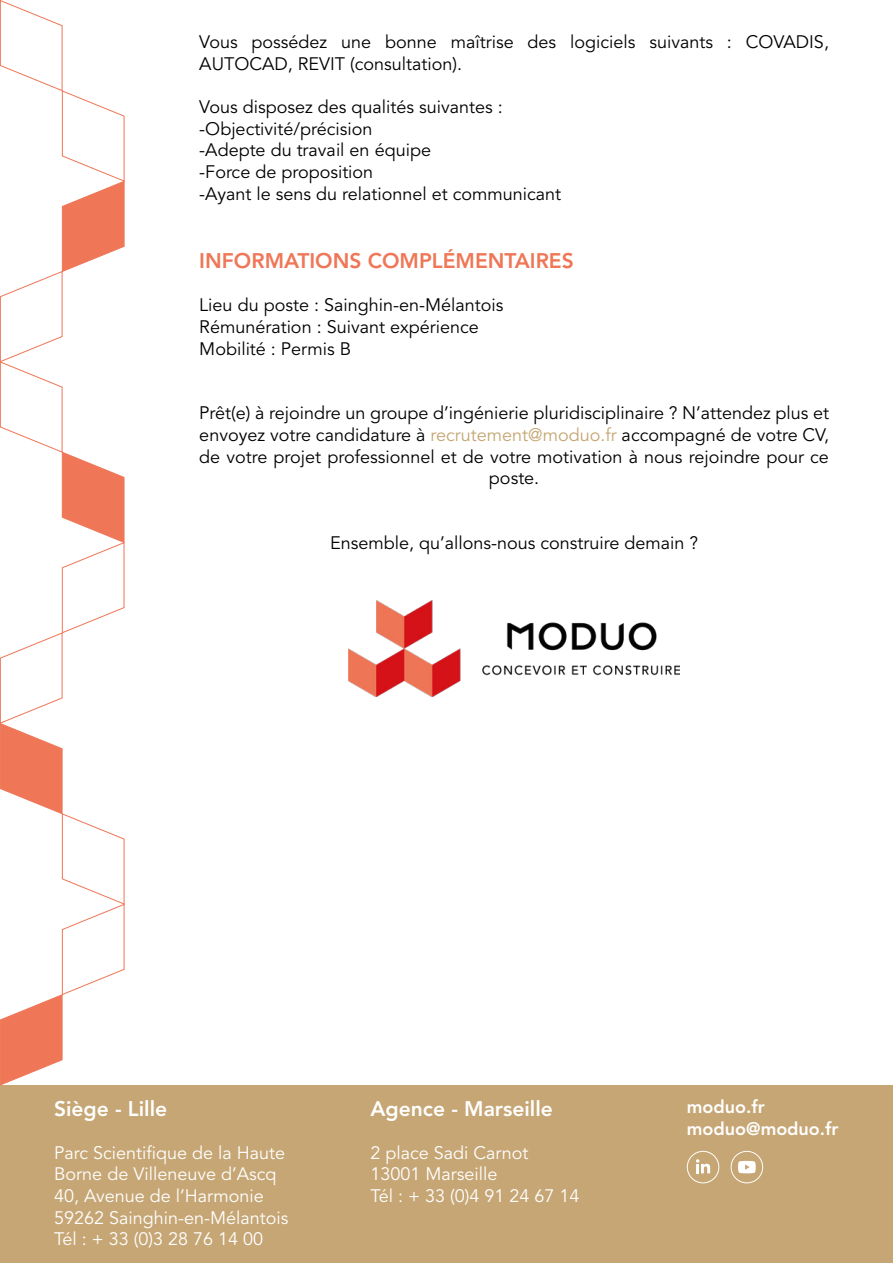
<style>
.page{position:relative;width:893px;height:1263px;background:#fff}
.page>*{position:absolute;margin:0;border:0;box-sizing:border-box;transform-origin:0 0}
.t1{font:800 21px "Avenir LT Std";color:#ef7656}
.t2{font:800 21px "Avenir LT Std";color:#fff}
.t3{font:18px/21.6px "Avenir LT Std";color:#000}
.t4{font:18px/21.6px "Avenir LT Std";color:#fff}
.t5{font:800 18px/21.6px "Avenir LT Std";color:#fff}
.s1{color:#c5a671}
</style>
<div class="page">
<div style="left:0;top:1085px;width:893px;height:178px;background:#c6a674"></div>
<svg style="left:0;top:0;width:125px;height:1086px"></svg>
<div style="left:687px;top:1151px;width:32px;height:32px;border:1px solid #fff;border-radius:50%"></div>
<svg style="left:696px;top:1159px;width:14px;height:14px"></svg>
<div style="left:731px;top:1151px;width:32px;height:32px;border:1px solid #fff;border-radius:50%"></div>
<svg style="left:738px;top:1161px;width:18px;height:12px"></svg>
<img style="left:349px;top:601px;width:331px;height:96px">
<p class="t3" style="left:199px;top:32px;width:631px">Vous possédez une bonne maîtrise des logiciels suivants : COVADIS,<br>AUTOCAD, REVIT (consultation).</p>
<p class="t3" style="left:199px;top:97px;width:363px">Vous disposez des qualités suivantes : -Objectivité/précision<br>-Adepte du travail en équipe<br>-Force de proposition<br>-Ayant le sens du relationnel et communicant</p>
<p class="t1" style="left:199px;top:249px;width:376px">INFORMATIONS COMPLÉMENTAIRES</p>
<p class="t3" style="left:199px;top:295px;width:306px">Lieu du poste : Sainghin-en-Mélantois<br>Rémunération : Suivant expérience<br>Mobilité : Permis B</p>
<p class="t3" style="left:199px;top:403px;width:631px;text-align:center">Prêt(e) à rejoindre un groupe d’ingénierie pluridisciplinaire ? N’attendez plus et envoyez votre candidature à <span class="s1">recrutement@moduo.fr</span> accompagné de votre CV, de votre projet professionnel et de votre motivation à nous rejoindre pour ce poste.</p>
<p class="t3" style="left:330px;top:533px;width:370px">Ensemble, qu’allons-nous construire demain ?</p>
<p class="t2" style="left:54px;top:1097px;width:115px">Siège - Lille</p>
<p class="t4" style="left:54px;top:1143px;width:236px">Parc Scientifique de la Haute<br>Borne de Villeneuve d’Ascq<br>40, Avenue de l’Harmonie<br>59262 Sainghin-en-Mélantois<br>Tél : + 33 (0)3 28 76 14 00</p>
<p class="t2" style="left:370px;top:1097px;width:184px">Agence - Marseille</p>
<p class="t4" style="left:370px;top:1143px;width:211px">2 place Sadi Carnot<br>13001 Marseille<br>Tél : + 33 (0)4 91 24 67 14</p>
<p class="t5" style="left:687px;top:1096px;width:153px">moduo.fr moduo@moduo.fr</p>
</div>
